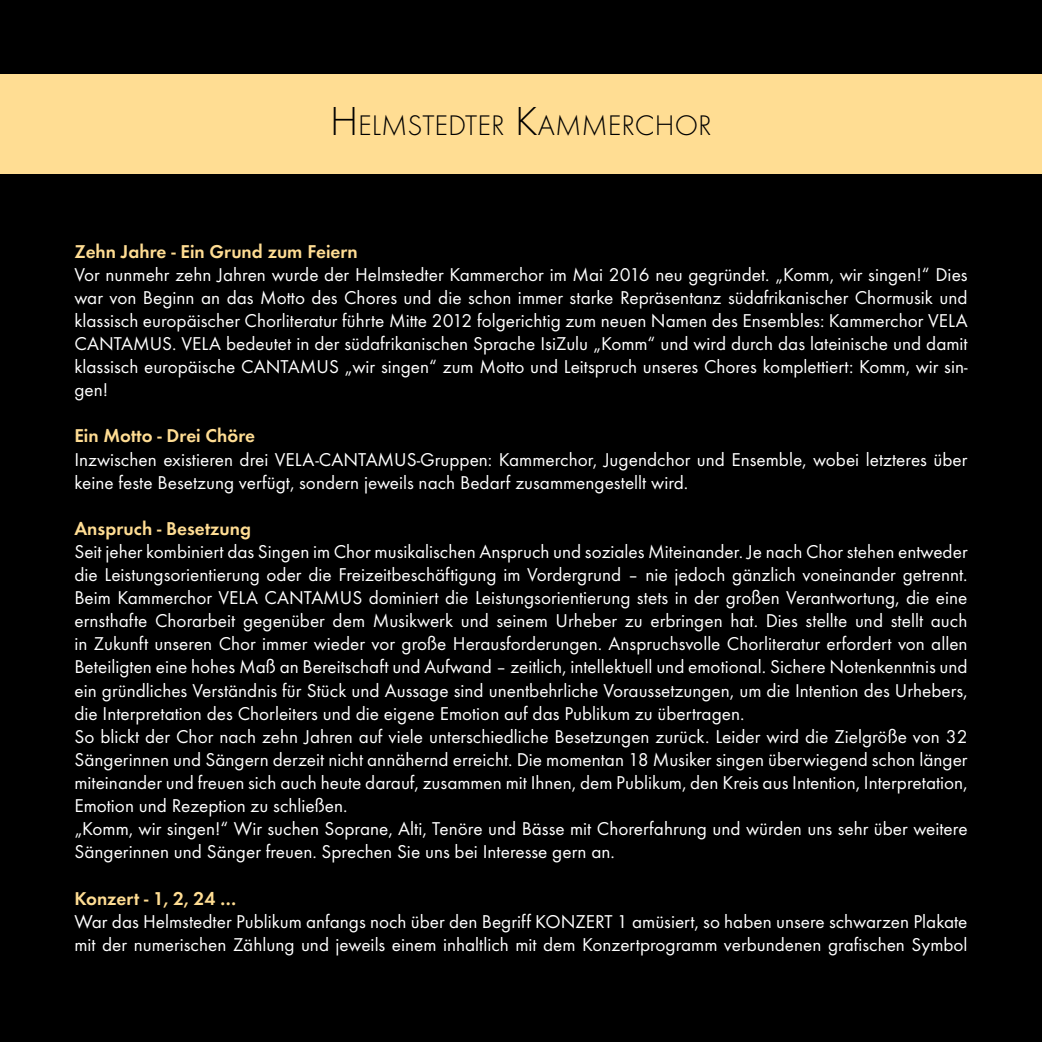
<style>
.page{position:relative;width:1042px;height:1042px;background:#000}
.page>*{position:absolute;margin:0;border:0;box-sizing:border-box;transform-origin:0 0}
.t1{font:300 29.4px "Futura T";color:#000}
.t2{font:19.25px/23.1px "Futura T";color:#fff}
.t3{font:600 19.25px "Futura T";color:#ffdd93}
.s1{font-size:42px}
</style>
<div class="page">
<div style="left:0;top:74px;width:1042px;height:100px;background:#ffdd93"></div>
<h1 class="t1" style="left:330px;top:108px;width:383px"><span class="s1">H</span>ELMSTEDTER <span class="s1">K</span>AMMERCHOR</h1>
<p class="t3" style="left:74px;top:240px;width:285px">Zehn Jahre - Ein Grund zum Feiern</p>
<p class="t2" style="left:74px;top:262px;width:895px;text-align:justify">Vor nunmehr zehn Jahren wurde der Helmstedter Kammerchor im Mai 2016 neu gegründet. „Komm, wir singen!“ Dies war von Beginn an das Motto des Chores und die schon immer starke Repräsentanz südafrikanischer Chormusik und klassisch europäischer Chorliteratur führte Mitte 2012 folgerichtig zum neuen Namen des Ensembles: Kammerchor VELA CANTAMUS. VELA bedeutet in der südafrikanischen Sprache IsiZulu „Komm“ und wird durch das lateinische und damit klassisch europäische CANTAMUS „wir singen“ zum Motto und Leitspruch unseres Chores komplettiert: Komm, wir sin&shy;gen!</p>
<p class="t3" style="left:74px;top:424px;width:182px">Ein Motto - Drei Chöre</p>
<p class="t2" style="left:74px;top:447px;width:894px">Inzwischen existieren drei VELA-CANTAMUS-Gruppen: Kammerchor, Jugendchor und Ensemble, wobei letzteres über keine feste Besetzung verfügt, sondern jeweils nach Bedarf zusammengestellt wird.</p>
<p class="t3" style="left:74px;top:517px;width:178px">Anspruch - Besetzung</p>
<p class="t2" style="left:74px;top:540px;width:895px">Seit jeher kombiniert das Singen im Chor musikalischen Anspruch und soziales Miteinander. Je nach Chor stehen entweder die Leistungsorientierung oder die Freizeitbeschäftigung im Vordergrund – nie jedoch gänzlich voneinander getrennt.<br>Beim Kammerchor VELA CANTAMUS dominiert die Leistungsorientierung stets in der großen Verantwortung, die eine ernsthafte Chorarbeit gegenüber dem Musikwerk und seinem Urheber zu erbringen hat. Dies stellte und stellt auch in Zukunft unseren Chor immer wieder vor große Herausforderungen. Anspruchsvolle Chorliteratur erfordert von allen Beteiligten eine hohes Maß an Bereitschaft und Aufwand – zeitlich, intellektuell und emotional. Sichere Notenkenntnis und ein gründliches Verständnis für Stück und Aussage sind unentbehrliche Voraussetzungen, um die Intention des Urhebers, die Interpretation des Chorleiters und die eigene Emotion auf das Publikum zu übertragen.<br>So blickt der Chor nach zehn Jahren auf viele unterschiedliche Besetzungen zurück. Leider wird die Zielgröße von 32<br>Sängerinnen und Sängern derzeit nicht annähernd erreicht. Die momentan 18 Musiker singen überwiegend schon länger miteinander und freuen sich auch heute darauf, zusammen mit Ihnen, dem Publikum, den Kreis aus Intention, Interpretation, Emotion und Rezeption zu schließen.<br>„Komm, wir singen!“ Wir suchen Soprane, Alti, Tenöre und Bässe mit Chorerfahrung und würden uns sehr über weitere Sängerinnen und Sänger freuen. Sprechen Sie uns bei Interesse gern an.</p>
<p class="t3" style="left:74px;top:886px;width:164px">Konzert - 1, 2, 24 …</p>
<p class="t2" style="left:74px;top:909px;width:894px">War das Helmstedter Publikum anfangs noch über den Begriff KONZERT 1 amüsiert, so haben unsere schwarzen Plakate mit der numerischen Zählung und jeweils einem inhaltlich mit dem Konzertprogramm verbundenen grafischen Symbol</p>
</div>
